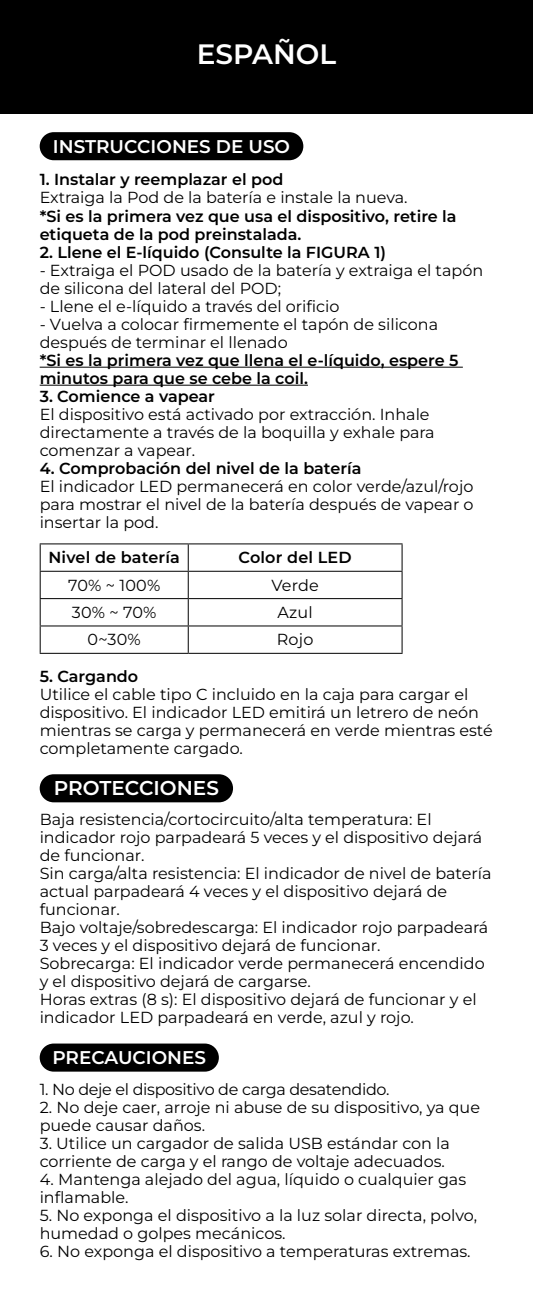
<style>
.page{position:relative;width:533px;height:1316px;background:#fff}
.page>*{position:absolute;margin:0;border:0;box-sizing:border-box;transform-origin:0 0}
.t1{font:600 28px "Montserrat";color:#fff}
.t2{font:600 20px "Montserrat";color:#fff}
.t3{font:600 18.4px "Montserrat";color:#fff}
.t4{font:16px/18px "Montserrat";color:#000}
.t5{font:600 16px/18px "Montserrat";color:#000}
.t6{font:16px "Montserrat";letter-spacing:-.02em;color:#000}
</style>
<div class="page">
<div style="left:40px;top:132px;width:263px;height:28px;background:#000;border-radius:14px"></div>
<hr style="left:40px;top:543px;width:148px;height:1px;background:#000">
<hr style="left:188px;top:543px;width:215px;height:1px;background:#000">
<hr style="left:401px;top:544px;width:2px;height:26px;background:#000">
<hr style="left:40px;top:570px;width:148px;height:2px;background:#000">
<hr style="left:188px;top:570px;width:215px;height:2px;background:#000">
<hr style="left:401px;top:571px;width:2px;height:27px;background:#000">
<hr style="left:40px;top:598px;width:148px;height:1px;background:#000">
<hr style="left:188px;top:598px;width:215px;height:1px;background:#000">
<hr style="left:401px;top:599px;width:2px;height:26px;background:#000">
<hr style="left:40px;top:625px;width:148px;height:1px;background:#000">
<svg style="left:40px;top:544px;width:1px;height:108px"></svg>
<hr style="left:188px;top:625px;width:215px;height:1px;background:#000">
<svg style="left:188px;top:544px;width:1px;height:108px"></svg>
<hr style="left:401px;top:626px;width:2px;height:26px;background:#000">
<hr style="left:40px;top:652px;width:148px;height:2px;background:#000">
<hr style="left:188px;top:652px;width:215px;height:2px;background:#000">
<hr style="left:40px;top:366px;width:423px;height:2px;background:#000">
<hr style="left:40px;top:384px;width:268px;height:2px;background:#000">
<div style="left:40px;top:774px;width:193px;height:28px;background:#000;border-radius:14px"></div>
<div style="left:0;top:0;width:533px;height:113px;background:#000"></div>
<div style="left:40px;top:1043px;width:179px;height:28px;background:#000;border-radius:14px"></div>
<h1 class="t1" style="left:197px;top:34px;width:141px">ESPAÑOL</h1>
<p class="t3" style="left:53px;top:133px;width:239px">INSTRUCCIONES DE USO</p>
<p class="t5" style="left:40px;top:170px;width:245px">1. Instalar y reemplazar el pod</p>
<p class="t4" style="left:40px;top:188px;width:369px">Extraiga la Pod de la batería e instale la nueva.</p>
<p class="t5" style="left:40px;top:206px;width:418px">*Si es la primera vez que usa el dispositivo, retire la etiqueta de la pod preinstalada.</p>
<p class="t5" style="left:40px;top:242px;width:348px">2. Llene el E-líquido (Consulte la FIGURA 1)</p>
<p class="t4" style="left:40px;top:260px;width:445px">- Extraiga el POD usado de la batería y extraiga el tapón de silicona del lateral del POD;</p>
<p class="t4" style="left:40px;top:296px;width:301px">- Llene el e-líquido a través del orificio</p>
<p class="t4" style="left:40px;top:314px;width:400px">- Vuelva a colocar firmemente el tapón de silicona después de terminar el llenado</p>
<p class="t5" style="left:40px;top:350px;width:420px">*Si es la primera vez que llena el e-líquido, espere 5 minutos para que se cebe la coil.</p>
<p class="t5" style="left:40px;top:386px;width:177px">3. Comience a vapear</p>
<p class="t4" style="left:40px;top:404px;width:396px">El dispositivo está activado por extracción. Inhale directamente a través de la boquilla y exhale para comenzar a vapear.</p>
<p class="t5" style="left:40px;top:458px;width:323px">4. Comprobación del nivel de la batería</p>
<p class="t4" style="left:40px;top:476px;width:435px;text-align:justify">El indicador LED permanecerá en color verde/azul/rojo para mostrar el nivel de la batería después de vapear o insertar la pod.</p>
<p class="t5" style="left:49px;top:547px;width:133px">Nivel de batería</p>
<p class="t5" style="left:239px;top:547px;width:115px">Color del LED</p>
<p class="t4" style="left:68px;top:575px;width:94px">70% ~ 100%</p>
<p class="t4" style="left:271px;top:575px;width:49px">Verde</p>
<p class="t4" style="left:72px;top:602px;width:86px">30% ~ 70%</p>
<p class="t4" style="left:278px;top:602px;width:37px">Azul</p>
<p class="t4" style="left:88px;top:630px;width:55px">0~30%</p>
<p class="t4" style="left:277px;top:630px;width:38px">Rojo</p>
<p class="t5" style="left:40px;top:666px;width:100px">5. Cargando</p>
<p class="t4" style="left:40px;top:684px;width:455px">Utilice el cable tipo C incluido en la caja para cargar el dispositivo. El indicador LED emitirá un letrero de neón mientras se carga y permanecerá en verde mientras esté completamente cargado.</p>
<p class="t2" style="left:54px;top:774px;width:167px">PROTECCIONES</p>
<p class="t4" style="left:40px;top:809px;width:453px">Baja resistencia/cortocircuito/alta temperatura: El indicador rojo parpadeará 5 veces y el dispositivo dejará de funcionar.<br>Sin carga/alta resistencia: El indicador de nivel de batería actual parpadeará 4 veces y el dispositivo dejará de funcionar.<br>Bajo voltaje/sobredescarga: El indicador rojo parpadeará 3 veces y el dispositivo dejará de funcionar.<br>Sobrecarga: El indicador verde permanecerá encendido y el dispositivo dejará de cargarse.<br>Horas extras (8 s): El dispositivo dejará de funcionar y el indicador LED parpadeará en verde, azul y rojo.</p>
<p class="t3" style="left:52px;top:1044px;width:155px">PRECAUCIONES</p>
<p class="t6" style="left:40px;top:1078px;width:351px">1. No deje el dispositivo de carga desatendido.</p>
<p class="t4" style="left:40px;top:1097px;width:442px">2. No deje caer, arroje ni abuse de su dispositivo, ya que puede causar daños.</p>
<p class="t4" style="left:40px;top:1133px;width:412px">3. Utilice un cargador de salida USB estándar con la corriente de carga y el rango de voltaje adecuados.</p>
<p class="t4" style="left:40px;top:1169px;width:428px">4. Mantenga alejado del agua, líquido o cualquier gas inflamable.</p>
<p class="t4" style="left:40px;top:1205px;width:439px">5. No exponga el dispositivo a la luz solar directa, polvo, humedad o golpes mecánicos.</p>
<p class="t4" style="left:40px;top:1241px;width:432px">6. No exponga el dispositivo a temperaturas extremas.</p>
</div>
